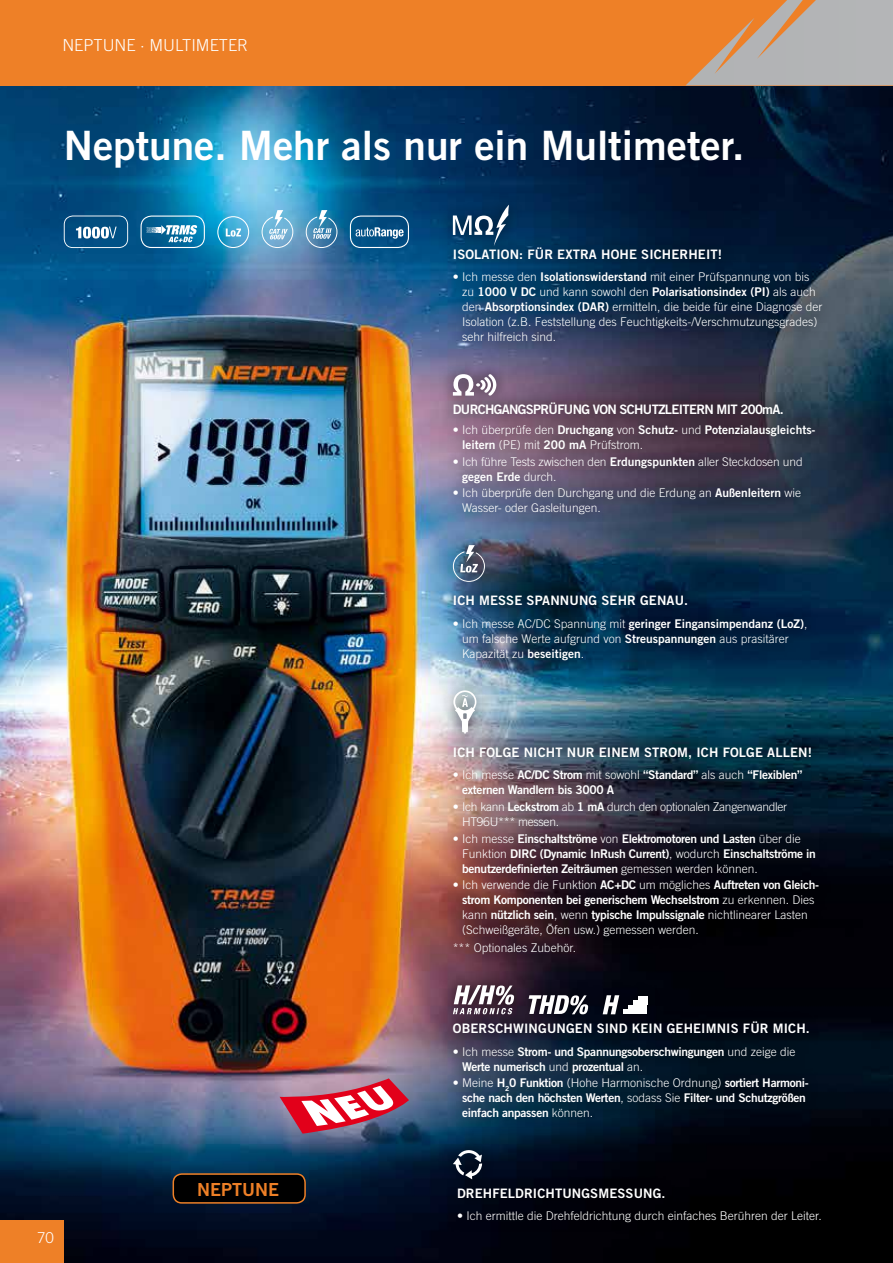
<style>
.page{position:relative;width:893px;height:1263px;background:#fff}
.page>*{position:absolute;margin:0;border:0;box-sizing:border-box;transform-origin:0 0}
.t1{font:40.5px "Trade Gothic LT Bold Two";color:#fff}
.t2{font:18px "Trade Gothic LT Bold Two";color:#ee8027}
.t3{font:300 16.5px "Trade Gothic LT";color:#fff}
.t4{font:300 15px "Trade Gothic LT";color:#fff}
.t5{font:13.05px "Trade Gothic LT Bold Two";letter-spacing:.01em;color:#fff}
.t6{font:13.05px "Trade Gothic LT Bold Two";letter-spacing:-.05em;color:#fff}
.t7{font:300 12px/15px "Trade Gothic LT";color:#fff}
.t8{font:12px/15px "Trade Gothic LT Bold Two";letter-spacing:-.025em;color:#fff}
.t9{font:12px "Trade Gothic LT Bold Two";color:#fff}
.t10{font:300 12px/15px "Trade Gothic LT";letter-spacing:-.025em;color:#fff}
.s1{font-family:"Trade Gothic LT Bold Two";font-weight:400}
.s2{font-family:"Trade Gothic LT";font-weight:300}
</style>
<div class="page">
<img style="left:0;top:85px;width:893px;height:1178px">
<div style="left:440px;top:677px;width:391px;height:289px;background:#000;opacity:.75"></div>
<svg style="left:453px;top:690px;width:23px;height:43px"></svg>
<div style="left:173px;top:1174px;width:132px;height:29px;background:#000;border-radius:9px"></div>
<div style="left:173px;top:1173px;width:133px;height:30px;border:2px solid #ee8027;border-radius:9px"></div>
<svg style="left:280px;top:1078px;width:129px;height:55px"></svg>
<div style="left:217px;top:216px;width:32px;height:32px;border:1px solid #fff;border-radius:50%"></div>
<svg style="left:226px;top:228px;width:15px;height:9px"></svg>
<svg style="left:262px;top:210px;width:31px;height:38px"></svg>
<svg style="left:146px;top:225px;width:51px;height:17px"></svg>
<div style="left:141px;top:216px;width:64px;height:32px;border:1px solid #fff;border-radius:10px"></div>
<svg style="left:356px;top:227px;width:48px;height:12px"></svg>
<div style="left:350px;top:216px;width:59px;height:32px;border:1px solid #fff;border-radius:10px"></div>
<svg style="left:64px;top:216px;width:64px;height:32px;background:#32709a"></svg>
<svg style="left:306px;top:210px;width:31px;height:38px"></svg>
<div style="left:439px;top:193px;width:396px;height:162px;background:#000;opacity:.75"></div>
<svg style="left:453px;top:205px;width:56px;height:41px"></svg>
<div style="left:439px;top:360px;width:388px;height:167px;background:#000;opacity:.75"></div>
<svg style="left:453px;top:374px;width:43px;height:22px"></svg>
<div style="left:439px;top:531px;width:379px;height:142px;background:#000;opacity:.75"></div>
<svg style="left:453px;top:545px;width:32px;height:37px"></svg>
<div style="left:440px;top:971px;width:381px;height:161px;background:#000;opacity:.75"></div>
<svg style="left:453px;top:985px;width:61px;height:29px"></svg>
<svg style="left:529px;top:995px;width:59px;height:19px"></svg>
<svg style="left:603px;top:995px;width:16px;height:19px"></svg>
<div style="left:624px;top:1009px;width:23px;height:5px;background:#fff"></div>
<hr style="left:628px;top:1005px;width:19px;height:4px;background:#fff">
<hr style="left:633px;top:1001px;width:14px;height:4px;background:#fff">
<div style="left:638px;top:996px;width:9px;height:5px;background:#fff"></div>
<div style="left:441px;top:1136px;width:390px;height:100px;background:#000;opacity:.75"></div>
<svg style="left:453px;top:1148px;width:29px;height:31px"></svg>
<div style="left:0;top:1220px;width:64px;height:43px;background:#ee8027"></div>
<div style="left:0;top:0;width:893px;height:85px;background:#ee8027"></div>
<svg style="left:686px;top:0;width:207px;height:85px"></svg>
<h3 class="t3" style="left:62px;top:35px;width:187px">NEPTUNE · MULTIMETER</h3>
<h1 class="t1" style="left:64px;top:121px;width:682px">Neptune. Mehr als nur ein Multimeter.</h1>
<p class="t5" style="left:453px;top:246px;width:271px">ISOLATION: FÜR EXTRA HOHE SICHERHEIT!</p>
<p class="t7" style="left:453px;top:269px;width:358px">• Ich messe den <span class="s1">Isolationswiderstand</span> mit einer Prüfspannung von bis</p>
<p class="t9" style="left:462px;top:285px;width:355px"><span class="s2">zu</span> 1000 V DC <span class="s2">und kann sowohl den</span> Polarisationsindex (PI) <span class="s2">als auch</span></p>
<p class="t7" style="left:462px;top:299px;width:362px">den <span class="s1">Absorptionsindex (DAR)</span> ermitteln, die beide für eine Diagnose der<br>Isolation (z.B. Feststellung des Feuchtigkeits-/Verschmutzungsgrades) sehr hilfreich sind.</p>
<p class="t6" style="left:453px;top:401px;width:332px">DURCHGANGSPRÜFUNG VON SCHUTZLEITERN MIT 200mA.</p>
<p class="t9" style="left:453px;top:422px;width:364px"><span class="s2">• Ich überprüfe den</span> Druchgang <span class="s2">von</span> Schutz- <span class="s2">und</span> Potenzialausgleichts-</p>
<p class="t7" style="left:462px;top:437px;width:182px"><span class="s1">leitern</span> (PE) mit <span class="s1">200 mA</span> Prüfstrom.</p>
<p class="t7" style="left:453px;top:454px;width:351px">• Ich führe Tests zwischen den <span class="s1">Erdungspunkten</span> aller Steckdosen und</p>
<p class="t9" style="left:462px;top:469px;width:96px">gegen Erde <span class="s2">durch.</span></p>
<p class="t7" style="left:462px;top:485px;width:340px;text-indent:-9px">• Ich überprüfe den Durchgang und die Erdung an <span class="s1">Außenleitern</span> wie<br>Wasser- oder Gasleitungen.</p>
<p class="t5" style="left:453px;top:592px;width:237px">ICH MESSE SPANNUNG SEHR GENAU.</p>
<p class="t9" style="left:453px;top:616px;width:356px"><span class="s2">• Ich messe AC/DC Spannung mit</span> geringer Eingansimpendanz (LoZ)<span class="s2">,</span></p>
<p class="t7" style="left:462px;top:631px;width:328px">um falsche Werte aufgrund von <span class="s1">Streuspannungen</span> aus prasitärer<br>Kapazität zu <span class="s1">beseitigen</span>.</p>
<p class="t4" style="left:37px;top:1228px;width:18px">70</p>
<h2 class="t2" style="left:197px;top:1178px;width:83px">NEPTUNE</h2>
<p class="t5" style="left:453px;top:744px;width:361px">ICH FOLGE NICHT NUR EINEM STROM, ICH FOLGE ALLEN!</p>
<p class="t8" style="left:462px;top:767px;width:342px;text-indent:-9px"><span class="s2">• Ich messe</span> AC/DC Strom <span class="s2">mit sowohl</span> “Standard” <span class="s2">als auch</span> “Flexiblen” externen Wandlern bis 3000 A</p>
<p class="t10" style="left:462px;top:799px;width:327px;text-indent:-9px">• Ich kann <span class="s1">Leckstrom</span> ab <span class="s1">1 mA</span> durch den optionalen Zangenwandler<br>HT96U*** messen.</p>
<p class="t8" style="left:462px;top:831px;width:355px;text-indent:-9px"><span class="s2">• Ich messe</span> Einschaltströme <span class="s2">von</span> Elektromotoren und Lasten <span class="s2">über die<br>Funktion</span> DIRC (Dynamic InRush Current)<span class="s2">, wodurch</span> Einschaltströme in benutzerdefinierten Zeiträumen <span class="s2">gemessen werden können.</span></p>
<p class="t7" style="left:453px;top:877px;width:368px">• Ich verwende die Funktion <span class="s1">AC+DC</span> um mögliches <span class="s1">Auftreten von Gleich-</span></p>
<p class="t8" style="left:462px;top:892px;width:354px">strom Komponenten bei generischem Wechselstrom <span class="s2">zu erkennen. Dies kann</span> nützlich sein<span class="s2">, wenn</span> typische Impulssignale <span class="s2">nichtlinearer Lasten</span></p>
<p class="t7" style="left:462px;top:922px;width:238px">(Schweißgeräte, Öfen usw.) gemessen werden.</p>
<p class="t7" style="left:453px;top:940px;width:125px">*** Optionales Zubehör.</p>
<p class="t5" style="left:453px;top:1020px;width:359px">OBERSCHWINGUNGEN SIND KEIN GEHEIMNIS FÜR MICH.</p>
<p class="t8" style="left:462px;top:1044px;width:335px;text-indent:-9px"><span class="s2">• Ich messe</span> Strom- und Spannungsoberschwingungen <span class="s2">und zeige die<br></span>Werte numerisch <span class="s2">und</span> prozentual <span class="s2">an.</span></p>
<p class="t7" style="left:453px;top:1075px;width:357px">• Meine <span class="s1">H</span><sub>2</sub><span class="s1">0 Funktion</span> (Hohe Harmonische Ordnung) <span class="s1">sortiert Harmoni-</span></p>
<p class="t8" style="left:462px;top:1090px;width:345px">sche nach den höchsten Werten<span class="s2">, sodass Sie</span> Filter- und Schutzgrößen einfach anpassen <span class="s2">können.</span></p>
<p class="t5" style="left:457px;top:1185px;width:210px">DREHFELDRICHTUNGSMESSUNG.</p>
<p class="t7" style="left:457px;top:1208px;width:366px">• Ich ermittle die Drehfeldrichtung durch einfaches Berühren der Leiter.</p>
</div>
